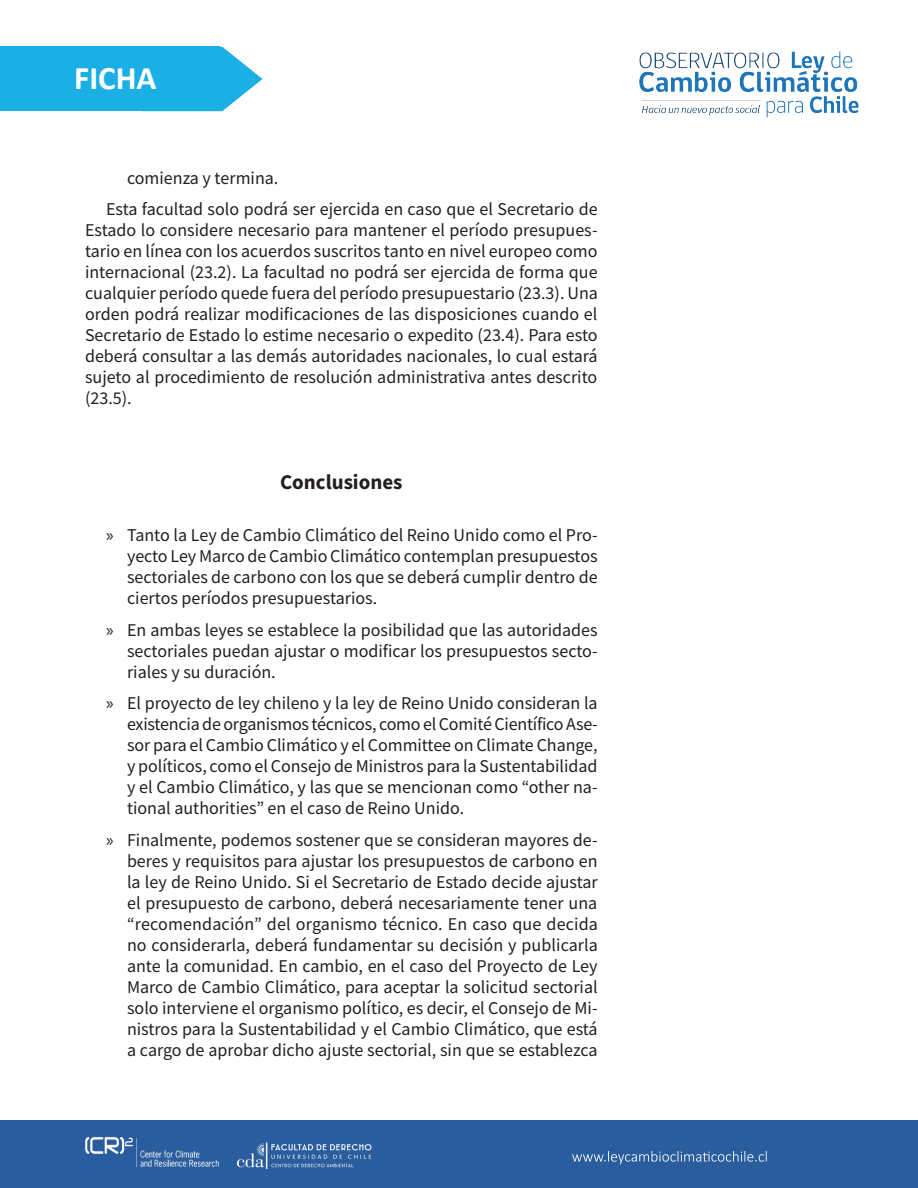
<style>
.page{position:relative;width:918px;height:1188px;background:#fff}
.page>*{position:absolute;margin:0;border:0;box-sizing:border-box;transform-origin:0 0}
.t1{font:700 33px "Calibri";color:#fff}
.t2{font:700 21px "Source Sans Pro";color:#231f20}
.t3{font:18px/21px "Source Sans Pro";color:#231f20;text-align:justify}
.s1{font-family:"Myriad Pro"}
</style>
<div class="page">
<div style="left:0;top:1120px;width:918px;height:68px;background:#2a5d9d"></div>
<img style="left:85px;top:1137px;width:134px;height:31px">
<svg style="left:572px;top:1151px;width:195px;height:13px"></svg>
<img style="left:639px;top:51px;width:220px;height:67px">
<div style="left:0;top:47px;width:219px;height:64px;background:#1aafe5"></div>
<svg style="left:219px;top:47px;width:44px;height:64px"></svg>
<img style="left:236px;top:1142px;width:136px;height:27px">
<h1 class="t1" style="left:74px;top:57px;width:84px">FICHA</h1>
<p class="t3" style="left:106px;top:162px;width:493px;line-height:31.5px;text-indent:21px">comienza y termina.<br>Esta facultad solo podrá ser ejercida en caso que el Secretario de</p>
<p class="t3" style="left:85px;top:220px;width:514px">Estado lo considere necesario para mantener el período presupues&shy;tario en línea con los acuerdos suscritos tanto en nivel europeo como internacional (23.2). La facultad no podrá ser ejercida de forma que cualquier período quede fuera del período presupuestario (23.3). Una orden podrá realizar modificaciones de las disposiciones cuando el Secretario de Estado lo estime necesario o expedito (23.4). Para esto deberá consultar a las demás autoridades nacionales, lo cual estará sujeto al procedimiento de resolución administrativa antes descrito (23.5).</p>
<p class="t2" style="left:280px;top:468px;width:124px">Conclusiones</p>
<p class="t3" style="left:127px;top:525px;width:472px;text-indent:-21px"><span class="s1">»</span> Tanto la Ley de Cambio Climático del Reino Unido como el Pro&shy;yecto Ley Marco de Cambio Climático contemplan presupuestos sectoriales de carbono con los que se deberá cumplir dentro de ciertos períodos presupuestarios.</p>
<p class="t3" style="left:127px;top:619px;width:472px;text-indent:-21px"><span class="s1">»</span> En ambas leyes se establece la posibilidad que las autoridades sectoriales puedan ajustar o modificar los presupuestos secto&shy;riales y su duración.</p>
<p class="t3" style="left:127px;top:693px;width:472px;text-indent:-21px"><span class="s1">»</span> El proyecto de ley chileno y la ley de Reino Unido consideran la existencia de organismos técnicos, como el Comité Científico Ase&shy;sor para el Cambio Climático y el Committee on Climate Change, y políticos, como el Consejo de Ministros para la Sustentabilidad y el Cambio Climático, y las que se mencionan como “other na&shy;tional authorities” en el caso de Reino Unido.</p>
<p class="t3" style="left:127px;top:829px;width:472px;text-indent:-21px"><span class="s1">»</span> Finalmente, podemos sostener que se consideran mayores de&shy;beres y requisitos para ajustar los presupuestos de carbono en la ley de Reino Unido. Si el Secretario de Estado decide ajustar el presupuesto de carbono, deberá necesariamente tener una “recomendación” del organismo técnico. En caso que decida no considerarla, deberá fundamentar su decisión y publicarla ante la comunidad. En cambio, en el caso del Proyecto de Ley Marco de Cambio Climático, para aceptar la solicitud sectorial solo interviene el organismo político, es decir, el Consejo de Mi&shy;nistros para la Sustentabilidad y el Cambio Climático, que está a cargo de aprobar dicho ajuste sectorial, sin que se establezca</p>
</div>
